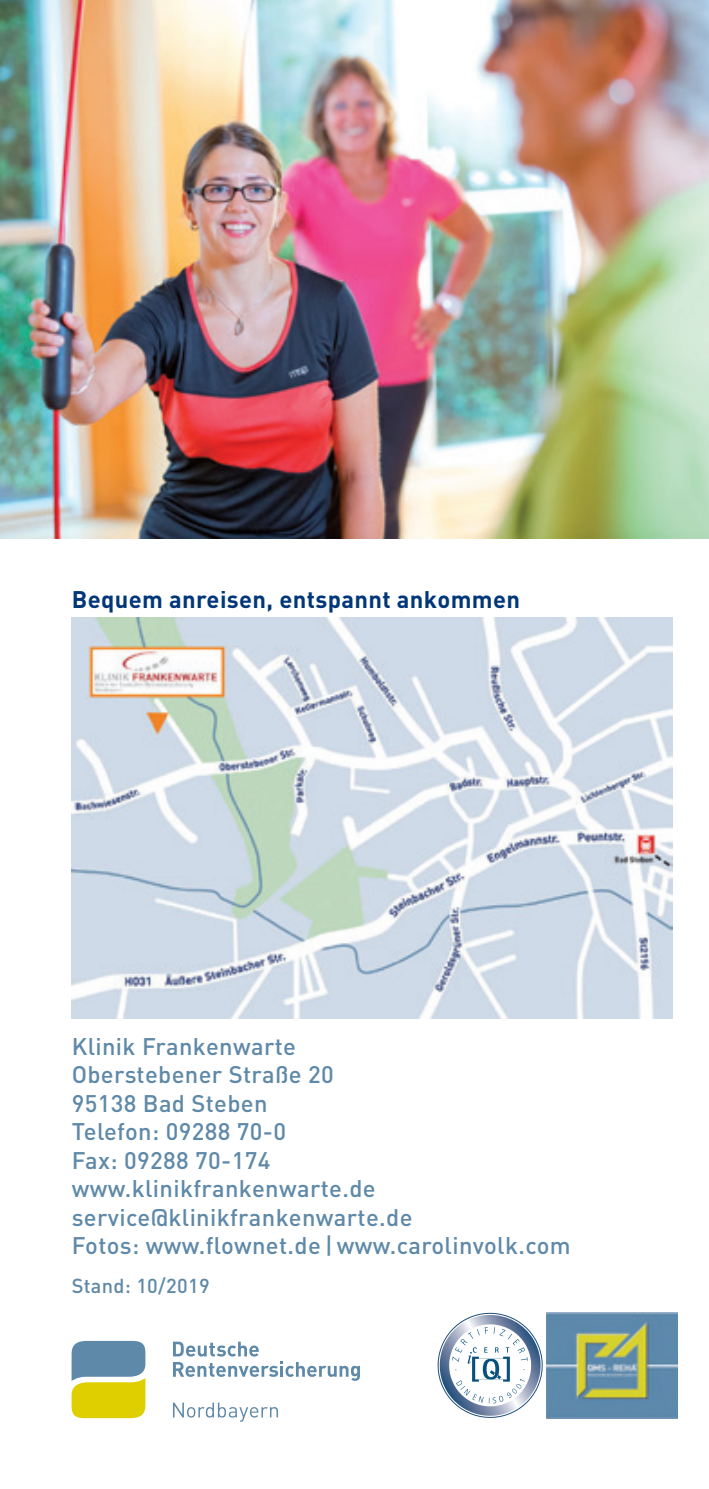
<style>
.page{position:relative;width:709px;height:1489px;background:#fff}
.page>*{position:absolute;margin:0;border:0;box-sizing:border-box;transform-origin:0 0}
._14_Rückseitentext{font:500 23.75px/28.5px "DIN";letter-spacing:.015em;color:#5f89a8}
._14_Rückseitentext-2{font:700 23.75px "DIN";letter-spacing:.015em;color:#013778}
._14_Rückseitentext-3{font:500 20px "DIN";letter-spacing:.015em;color:#5f89a8}
.s1{font-style:italic}
</style>
<div class="page">
<img style="left:0;top:0;width:709px;height:539px">
<img style="left:72px;top:617px;width:600px;height:401px">
<svg style="left:72px;top:1340px;width:73px;height:77px;background:#a8b466"></svg>
<svg style="left:173px;top:1341px;width:187px;height:39px"></svg>
<svg style="left:173px;top:1402px;width:105px;height:19px"></svg>
<img style="left:547px;top:1312px;width:130px;height:105px">
<svg style="left:437px;top:1312px;width:110px;height:107px"></svg>
<p class="_14_Rückseitentext-2" style="left:72px;top:583px;width:450px">Bequem anreisen, entspannt ankommen</p>
<p class="_14_Rückseitentext" style="left:72px;top:1030px;width:342px">Klinik Frankenwarte<br>Oberstebener Straße 20<br>95138 Bad Steben<br>Telefon: 09288 70-0<br>Fax: 09288 70-174 www.klinikfrankenwarte.de service@klinikfrankenwarte.de</p>
<p class="_14_Rückseitentext" style="left:72px;top:1230px;width:500px">Fotos: www.flownet.de <span class="s1">/</span>www.carolinvolk.com</p>
<p class="_14_Rückseitentext-3" style="left:72px;top:1271px;width:139px">Stand: 10/2019</p>
</div>
